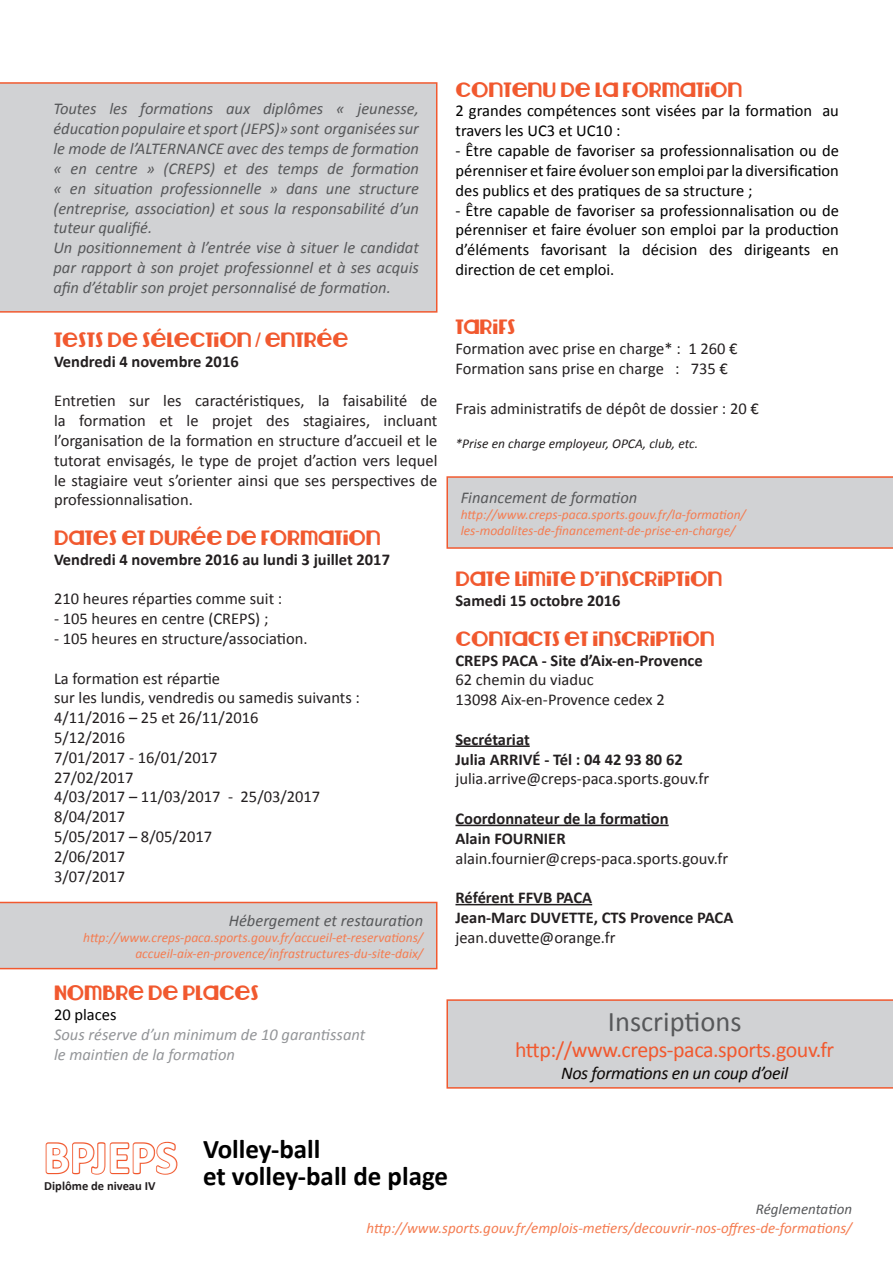
<style>
.page{position:relative;width:893px;height:1263px;background:#fff}
.page>*{position:absolute;margin:0;border:0;box-sizing:border-box;transform-origin:0 0}
.t1{font:700 46.95px "Calibri";color:#fff}
.t2{font:28.5px "Calibri";color:#57585a}
.t3{font:700 27px "Calibri";color:#000}
.t4{font:21.9px "Calibri";letter-spacing:-.02em;color:#f1592f}
.t5{font:italic 18px "Calibri";letter-spacing:-.02em;color:#0c0806}
.t6{font:16.5px/19.8px "Calibri";color:#231f20;text-align:justify}
.t7{font:italic 16.5px/19.8px "Calibri";color:#57585a;text-align:justify}
.t8{font:16.5px/19.8px "Calibri";color:#000;text-align:justify}
.t9{font:700 16.5px "Calibri";color:#231f20}
.t10{font:16.5px "Lemondrop";color:#f1592f}
.t11{font:italic 16.5px "Calibri";color:#939598}
.t12{font:italic 15px "Calibri";color:#f47c51}
.t13{font:italic 15px "Calibri";color:#57585a}
.t14{font:italic 13.5px/16.2px "Calibri";color:#f47c51;text-align:right}
.t15{font:italic 13.5px "Calibri";color:#231f20}
.t16{font:700 12.6px "Calibri";color:#231f20}
</style>
<div class="page">
<hr style="left:455px;top:745px;width:75px;height:2px;background:#231f20">
<hr style="left:455px;top:825px;width:214px;height:1px;background:#231f20">
<hr style="left:455px;top:904px;width:137px;height:1px;background:#231f20">
<div style="left:446px;top:999px;width:447px;height:90px;background:#d1d2d4"></div>
<svg style="left:45px;top:1141px;width:133px;height:34px"></svg>
<div style="left:0;top:902px;width:437px;height:67px;background:#d1d2d4"></div>
<div style="left:0;top:82px;width:437px;height:231px;background:#d1d2d4"></div>
<div style="left:446px;top:476px;width:447px;height:73px;background:#d1d2d4"></div>
<p class="t7" style="left:53px;top:98px;width:367px">Toutes les formations aux diplômes « jeunesse, éducation populaire et sport (JEPS)» sont organisées sur le mode de l’ALTERNANCE avec des temps de formation « en centre » (CREPS) et des temps de formation « en situation professionnelle » dans une structure (entreprise, association) et sous la responsabilité d’un tuteur qualifié.</p>
<p class="t7" style="left:53px;top:237px;width:367px">Un positionnement à l’entrée vise à situer le candidat par rapport à son projet professionnel et à ses acquis afin d’établir son projet personnalisé de formation.</p>
<p class="t10" style="left:54px;top:328px;width:296px">TESTS DE SÉLECTION / ENTRÉE</p>
<p class="t9" style="left:54px;top:351px;width:186px">Vendredi 4 novembre 2016</p>
<p class="t6" style="left:54px;top:391px;width:385px">Entretien sur les caractéristiques, la faisabilité de la formation et le projet des stagiaires, incluant l’organisation de la formation en structure d’accueil et le tutorat envisagés, le type de projet d’action vers lequel le stagiaire veut s’orienter ainsi que ses perspectives de professionnalisation.</p>
<p class="t10" style="left:54px;top:526px;width:328px">DATES ET DURÉE DE FORMATION</p>
<p class="t9" style="left:54px;top:549px;width:338px">Vendredi 4 novembre 2016 au lundi 3 juillet 2017</p>
<p class="t6" style="left:54px;top:589px;width:230px">210 heures réparties comme suit :</p>
<p class="t6" style="left:54px;top:609px;width:216px">- 105 heures en centre (CREPS) ;</p>
<p class="t6" style="left:54px;top:629px;width:255px">- 105 heures en structure/association.</p>
<p class="t6" style="left:54px;top:668px;width:168px">La formation est répartie</p>
<p class="t6" style="left:54px;top:688px;width:308px">sur les lundis, vendredis ou samedis suivants :</p>
<p class="t6" style="left:54px;top:708px;width:206px">4/11/2016 – 25 et 26/11/2016</p>
<p class="t6" style="left:54px;top:728px;width:73px">5/12/2016</p>
<p class="t6" style="left:54px;top:747px;width:165px">7/01/2017 - 16/01/2017</p>
<p class="t6" style="left:54px;top:767px;width:81px">27/02/2017</p>
<p class="t6" style="left:54px;top:787px;width:268px">4/03/2017 – 11/03/2017 - 25/03/2017</p>
<p class="t6" style="left:54px;top:807px;width:73px">8/04/2017</p>
<p class="t6" style="left:54px;top:827px;width:160px">5/05/2017 – 8/05/2017</p>
<p class="t6" style="left:54px;top:846px;width:73px">2/06/2017</p>
<p class="t6" style="left:54px;top:866px;width:73px">3/07/2017</p>
<p class="t7" style="left:229px;top:909px;width:196px">Hébergement et restauration</p>
<p class="t14" style="left:83px;top:929px;width:341px">http://www.creps-paca.sports.gouv.fr/accueil-et-reservations/ accueil-aix-en-provence/infrastructures-du-site-daix/</p>
<p class="t10" style="left:54px;top:982px;width:206px">NOMBRE DE PLACES</p>
<p class="t8" style="left:54px;top:1005px;width:64px">20 places</p>
<p class="t11" style="left:54px;top:1023px;width:313px">Sous réserve d’un minimum de 10 garantissant</p>
<p class="t11" style="left:54px;top:1043px;width:183px">le maintien de la formation</p>
<p class="t10" style="left:455px;top:78px;width:289px">CONTENU DE LA FORMATION</p>
<p class="t8" style="left:455px;top:101px;width:385px">2 grandes compétences sont visées par la formation au travers les UC3 et UC10 :</p>
<p class="t8" style="left:455px;top:141px;width:385px">- Être capable de favoriser sa professionnalisation ou de pérenniser et faire évoluer son emploi par la diversification des publics et des pratiques de sa structure ;</p>
<p class="t8" style="left:455px;top:200px;width:385px">- Être capable de favoriser sa professionnalisation ou de pérenniser et faire évoluer son emploi par la production d’éléments favorisant la décision des dirigeants en direction de cet emploi.</p>
<p class="t10" style="left:455px;top:316px;width:62px">TARIFS</p>
<p class="t6" style="left:455px;top:339px;width:284px">Formation avec prise en charge* : 1 260 €</p>
<p class="t6" style="left:455px;top:359px;width:274px">Formation sans prise en charge : 735 €</p>
<p class="t6" style="left:455px;top:398px;width:305px">Frais administratifs de dépôt de dossier : 20 €</p>
<p class="t15" style="left:455px;top:434px;width:244px">*Prise en charge employeur, OPCA, club, etc.</p>
<p class="t7" style="left:461px;top:486px;width:178px">Financement de formation</p>
<p class="t14" style="left:461px;top:506px;width:287px">http://www.creps-paca.sports.gouv.fr/la-formation/</p>
<p class="t14" style="left:461px;top:522px;width:276px">les-modalites-de-financement-de-prise-en-charge/</p>
<p class="t10" style="left:455px;top:568px;width:269px">DATE LIMITE D’INSCRIPTION</p>
<p class="t9" style="left:455px;top:590px;width:166px">Samedi 15 octobre 2016</p>
<p class="t10" style="left:455px;top:627px;width:261px">CONTACTS ET INSCRIPTION</p>
<p class="t9" style="left:455px;top:649px;width:249px">CREPS PACA - Site d’Aix-en-Provence</p>
<p class="t6" style="left:455px;top:670px;width:140px">62 chemin du viaduc</p>
<p class="t6" style="left:455px;top:690px;width:211px">13098 Aix-en-Provence cedex 2</p>
<p class="t9" style="left:455px;top:729px;width:76px">Secrétariat</p>
<p class="t9" style="left:455px;top:748px;width:229px">Julia ARRIVÉ - Tél : 04 42 93 80 62</p>
<p class="t6" style="left:455px;top:769px;width:255px">julia.arrive@creps-paca.sports.gouv.fr</p>
<p class="t9" style="left:455px;top:808px;width:215px">Coordonnateur de la formation</p>
<p class="t9" style="left:455px;top:828px;width:112px">Alain FOURNIER</p>
<p class="t6" style="left:455px;top:848px;width:274px">alain.fournier@creps-paca.sports.gouv.fr</p>
<p class="t9" style="left:455px;top:887px;width:138px">Référent FFVB PACA</p>
<p class="t9" style="left:455px;top:907px;width:279px">Jean-Marc DUVETTE, CTS Provence PACA</p>
<p class="t6" style="left:455px;top:927px;width:162px">jean.duvette@orange.fr</p>
<p class="t2" style="left:608px;top:1003px;width:135px">Inscriptions</p>
<p class="t4" style="left:515px;top:1036px;width:321px">http://www.creps-paca.sports.gouv.fr</p>
<p class="t5" style="left:561px;top:1060px;width:229px">Nos formations en un coup d’oeil</p>
<p class="t1" style="left:43px;top:1127px;width:136px">BPJEPS</p>
<p class="t16" style="left:44px;top:1178px;width:113px">Diplôme de niveau IV</p>
<p class="t3" style="left:203px;top:1132px;width:119px">Volley-ball</p>
<p class="t3" style="left:203px;top:1159px;width:247px">et volley-ball de plage</p>
<p class="t13" style="left:756px;top:1198px;width:98px">Réglementation</p>
<p class="t12" style="left:367px;top:1218px;width:487px">http://www.sports.gouv.fr/emplois-metiers/decouvrir-nos-offres-de-formations/</p>
</div>
